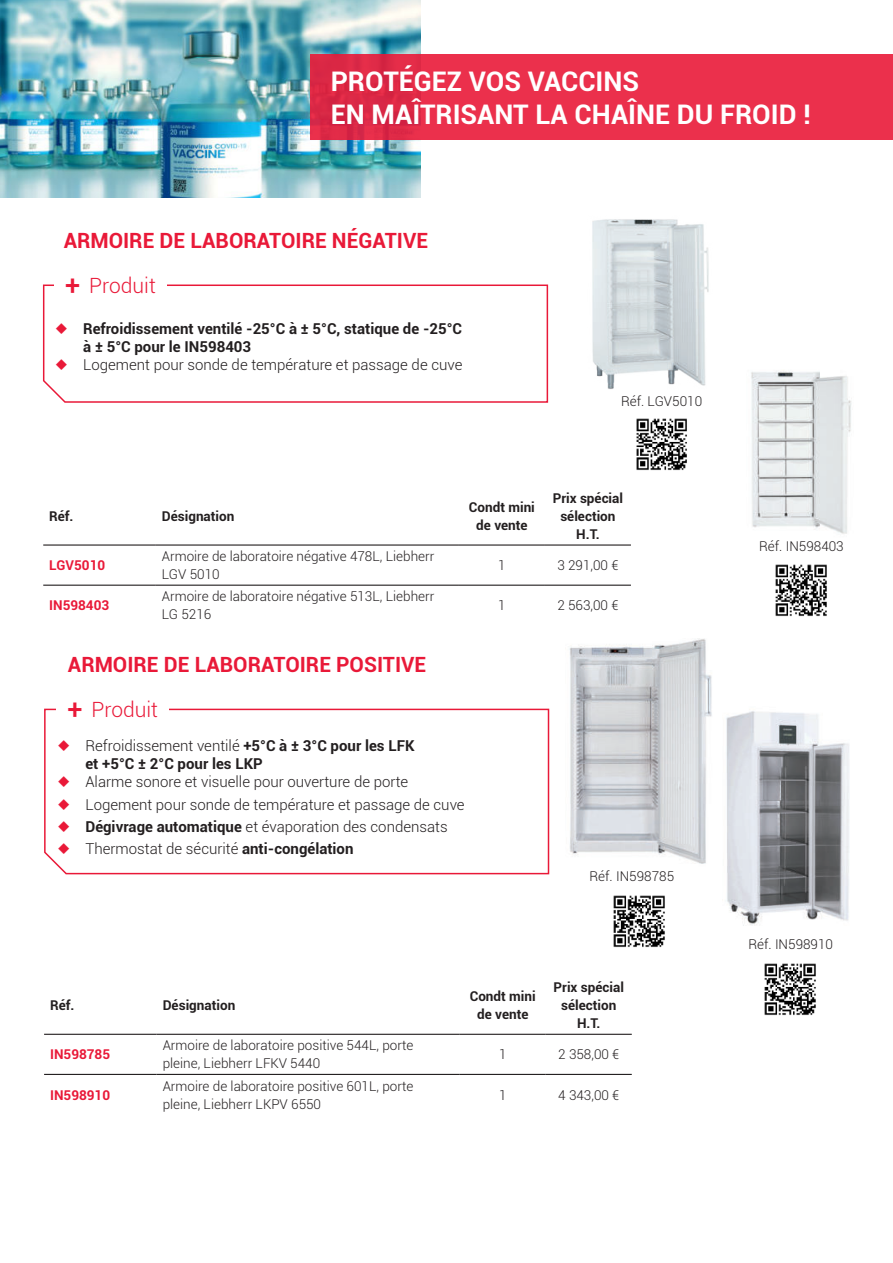
<style>
.page{position:relative;width:893px;height:1263px;background:#fff}
.page>*{position:absolute;margin:0;border:0;box-sizing:border-box;transform-origin:0 0}
.t1{font:700 27px/32.4px "Roboto";color:#fff}
.t2{font:700 21px "Roboto";color:#e91938}
.t3{font:300 21px "Roboto";color:#e91938}
.t4{font:300 15px/22.2px "Roboto";color:#231f20}
.t5{font:700 15px/18px "Roboto";color:#231f20}
.t6{font:300 13.5px/18px "Roboto";color:#231f20}
.t7{font:700 13.5px/18px "Roboto";color:#231f20;text-align:center}
.t8{font:700 13.5px "Roboto";color:#e91938}
.s1{font-weight:500;font-size:27px}
.s2{font-weight:300}
.s3{font-weight:700}
</style>
<div class="page">
<svg style="left:42px;top:284px;width:507px;height:119px"></svg>
<div style="left:54px;top:258px;width:113px;height:43px;background:#fff"></div>
<hr style="left:43px;top:544px;width:113px;height:2px;background:#231f20">
<hr style="left:156px;top:544px;width:303px;height:2px;background:#231f20">
<hr style="left:459px;top:544px;width:86px;height:2px;background:#231f20">
<hr style="left:545px;top:544px;width:86px;height:2px;background:#231f20">
<hr style="left:43px;top:585px;width:113px;height:1px;background:#231f20">
<hr style="left:156px;top:585px;width:303px;height:1px;background:#231f20">
<hr style="left:459px;top:585px;width:86px;height:1px;background:#231f20">
<hr style="left:545px;top:585px;width:86px;height:1px;background:#231f20">
<img style="left:751px;top:370px;width:101px;height:164px">
<img style="left:592px;top:219px;width:117px;height:170px">
<svg style="left:44px;top:708px;width:506px;height:167px"></svg>
<div style="left:57px;top:682px;width:112px;height:43px;background:#fff"></div>
<hr style="left:44px;top:1034px;width:113px;height:1px;background:#231f20">
<hr style="left:157px;top:1034px;width:303px;height:1px;background:#231f20">
<hr style="left:460px;top:1034px;width:86px;height:1px;background:#231f20">
<hr style="left:546px;top:1034px;width:86px;height:1px;background:#231f20">
<hr style="left:44px;top:1074px;width:113px;height:1px;background:#231f20">
<hr style="left:157px;top:1074px;width:303px;height:1px;background:#231f20">
<hr style="left:460px;top:1074px;width:86px;height:1px;background:#231f20">
<hr style="left:546px;top:1074px;width:86px;height:1px;background:#231f20">
<img style="left:569px;top:639px;width:143px;height:225px">
<img style="left:726px;top:711px;width:123px;height:215px">
<img style="left:0;top:0;width:421px;height:198px">
<div style="left:310px;top:54px;width:583px;height:86px;background:linear-gradient(to right,#e12b48,#ef324e)"></div>
<img style="left:636px;top:418px;width:51px;height:53px">
<img style="left:775px;top:564px;width:52px;height:53px">
<img style="left:613px;top:895px;width:52px;height:53px">
<img style="left:764px;top:963px;width:52px;height:53px">
<svg style="left:56px;top:323px;width:11px;height:11px"></svg>
<svg style="left:56px;top:359px;width:11px;height:11px"></svg>
<svg style="left:58px;top:740px;width:11px;height:11px"></svg>
<svg style="left:58px;top:776px;width:11px;height:11px"></svg>
<svg style="left:58px;top:799px;width:11px;height:11px"></svg>
<svg style="left:58px;top:821px;width:11px;height:11px"></svg>
<svg style="left:58px;top:843px;width:11px;height:11px"></svg>
<h1 class="t1" style="left:331px;top:68px;width:481px">PROTÉGEZ VOS VACCINS<br>EN MAÎTRISANT LA CHAÎNE DU FROID !</h1>
<h2 class="t2" style="left:64px;top:232px;width:366px">ARMOIRE DE LABORATOIRE NÉGATIVE</h2>
<h2 class="t3" style="left:65px;top:277px;width:92px"><span class="s1">+</span> Produit</h2>
<p class="t5" style="left:83px;top:321px;width:380px">Refroidissement ventilé -25°C à ± 5°C, statique de -25°C à ± 5°C pour le IN598403</p>
<p class="t4" style="left:83px;top:354px;width:381px">Logement pour sonde de température et passage de cuve</p>
<p class="t6" style="left:621px;top:394px;width:83px">Réf. LGV5010</p>
<p class="t7" style="left:49px;top:508px;width:26px">Réf.</p>
<p class="t7" style="left:162px;top:508px;width:74px">Désignation</p>
<p class="t7" style="left:469px;top:499px;width:67px">Condt mini de vente</p>
<p class="t7" style="left:553px;top:490px;width:72px">Prix spécial sélection<br>H.T.</p>
<p class="t8" style="left:49px;top:560px;width:57px">LGV5010</p>
<p class="t6" style="left:162px;top:547px;width:274px">Armoire de laboratoire négative 478L, Liebherr<br>LGV 5010</p>
<p class="t6" style="left:498px;top:557px;width:9px">1</p>
<p class="t6" style="left:557px;top:556px;width:63px">3 291,00 €</p>
<p class="t8" style="left:49px;top:600px;width:61px">IN598403</p>
<p class="t6" style="left:162px;top:587px;width:274px">Armoire de laboratoire négative 513L, Liebherr<br>LG 5216</p>
<p class="t6" style="left:498px;top:597px;width:9px">1</p>
<p class="t6" style="left:557px;top:596px;width:63px">2 563,00 €</p>
<h2 class="t2" style="left:68px;top:656px;width:360px">ARMOIRE DE LABORATOIRE POSITIVE</h2>
<h2 class="t3" style="left:67px;top:701px;width:92px"><span class="s1">+</span> Produit</h2>
<p class="t5" style="left:85px;top:738px;width:331px"><span class="s2">Refroidissement ventilé</span> +5°C à ± 3°C pour les LFK et +5°C ± 2°C pour les LKP</p>
<p class="t4" style="left:85px;top:772px;width:381px">Alarme sonore et visuelle pour ouverture de porte Logement pour sonde de température et passage de cuve <span class="s3">Dégivrage automatique</span> et évaporation des condensats Thermostat de sécurité <span class="s3">anti-congélation</span></p>
<p class="t6" style="left:589px;top:867px;width:86px">Réf. IN598785</p>
<p class="t7" style="left:50px;top:997px;width:26px">Réf.</p>
<p class="t7" style="left:163px;top:997px;width:74px">Désignation</p>
<p class="t7" style="left:470px;top:988px;width:67px">Condt mini de vente</p>
<p class="t7" style="left:554px;top:979px;width:72px">Prix spécial sélection<br>H.T.</p>
<p class="t8" style="left:50px;top:1049px;width:61px">IN598785</p>
<p class="t6" style="left:163px;top:1036px;width:252px">Armoire de laboratoire positive 544L, porte pleine, Liebherr LFKV 5440</p>
<p class="t6" style="left:499px;top:1046px;width:9px">1</p>
<p class="t6" style="left:558px;top:1045px;width:63px">2 358,00 €</p>
<p class="t8" style="left:50px;top:1089px;width:61px">IN598910</p>
<p class="t6" style="left:163px;top:1076px;width:252px">Armoire de laboratoire positive 601L, porte pleine, Liebherr LKPV 6550</p>
<p class="t6" style="left:499px;top:1087px;width:9px">1</p>
<p class="t6" style="left:558px;top:1085px;width:63px">4 343,00 €</p>
<p class="t6" style="left:759px;top:536px;width:86px">Réf. IN598403</p>
<p class="t6" style="left:748px;top:935px;width:86px">Réf. IN598910</p>
</div>
